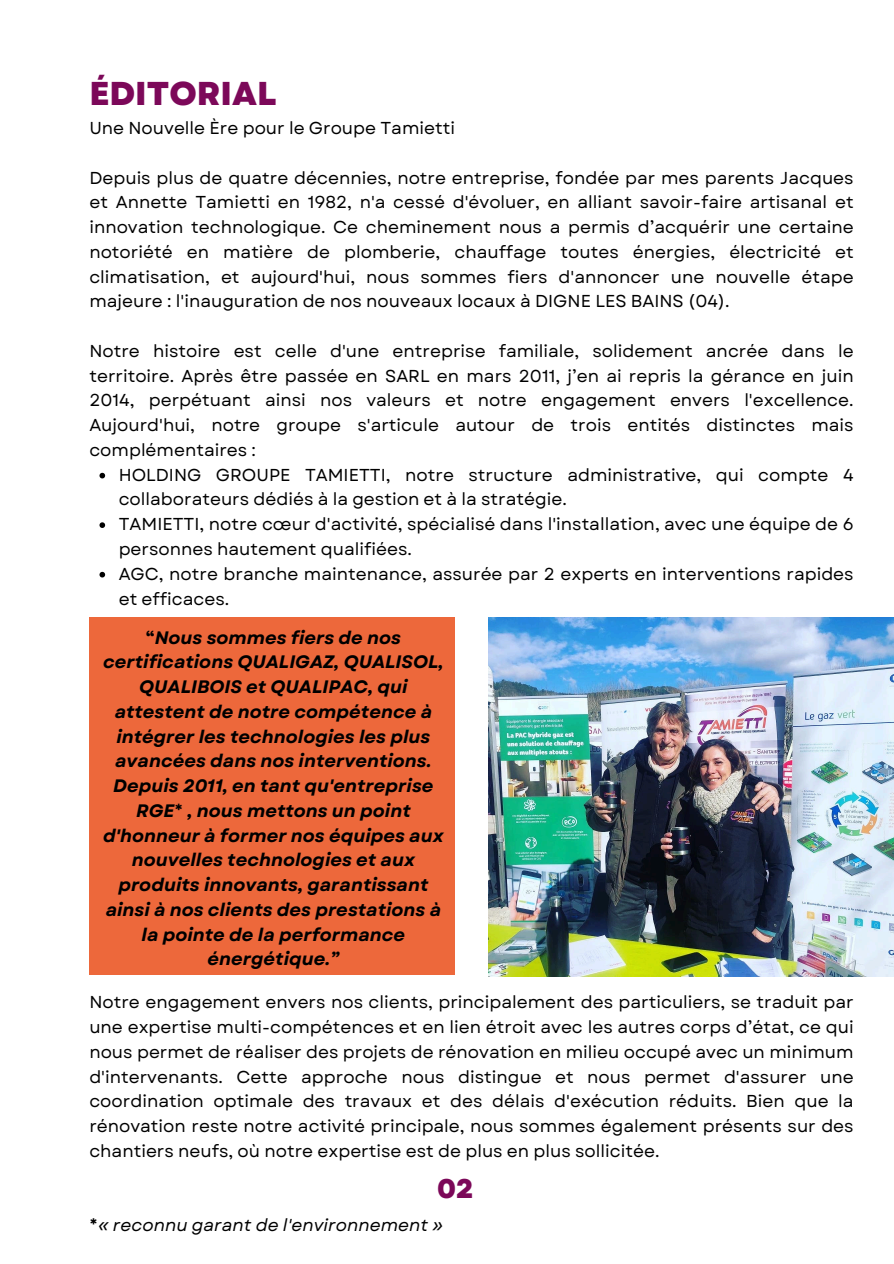
<style>
.page{position:relative;width:894px;height:1264px;background:#fff}
.page>*{position:absolute;margin:0;border:0;box-sizing:border-box;transform-origin:0 0}
.t1{font:800 33px "Garet";color:#7c0859}
.t2{font:800 27px "Garet";color:#7c0859}
.t3{font:italic 700 18px/24.8px "Garet";color:#000;text-align:center}
.t4{font:17.25px/24.8px "Garet";color:#000;text-align:justify}
.t5{font:italic 17.25px "Garet";color:#000}
.s1{font-style:normal}
.s2{font-weight:400;font-style:normal}
</style>
<div class="page">
<img style="left:488px;top:617px;width:405px;height:359px">
<div style="left:89px;top:617px;width:366px;height:357px;background:#ed683b"></div>
<svg style="left:99px;top:473px;width:6px;height:5px"></svg>
<svg style="left:99px;top:522px;width:6px;height:6px"></svg>
<svg style="left:99px;top:572px;width:6px;height:5px"></svg>
<p class="t1" style="left:89px;top:70px;width:188px">ÉDITORIAL</p>
<p class="t4" style="left:89px;top:116px;width:367px">Une Nouvelle Ère pour le Groupe Tamietti</p>
<p class="t4" style="left:89px;top:165px;width:765px">Depuis plus de quatre décennies, notre entreprise, fondée par mes parents Jacques et Annette Tamietti en 1982, n'a cessé d'évoluer, en alliant savoir-faire artisanal et innovation technologique. Ce cheminement nous a permis d’acquérir une certaine notoriété en matière de plomberie, chauffage toutes énergies, électricité et climatisation, et aujourd'hui, nous sommes fiers d'annoncer une nouvelle étape majeure : l'inauguration de nos nouveaux locaux à DIGNE LES BAINS (04).</p>
<p class="t4" style="left:89px;top:338px;width:765px">Notre histoire est celle d'une entreprise familiale, solidement ancrée dans le territoire. Après être passée en SARL en mars 2011, j’en ai repris la gérance en juin 2014, perpétuant ainsi nos valeurs et notre engagement envers l'excellence.<br>Aujourd'hui, notre groupe s'articule autour de trois entités distinctes mais complémentaires :</p>
<p class="t4" style="left:119px;top:462px;width:736px">HOLDING GROUPE TAMIETTI, notre structure administrative, qui compte 4 collaborateurs dédiés à la gestion et à la stratégie.</p>
<p class="t4" style="left:119px;top:512px;width:736px">TAMIETTI, notre cœur d'activité, spécialisé dans l'installation, avec une équipe de 6 personnes hautement qualifiées.</p>
<p class="t4" style="left:119px;top:561px;width:736px">AGC, notre branche maintenance, assurée par 2 experts en interventions rapides et efficaces.</p>
<p class="t3" style="left:103px;top:625px;width:342px"><span class="s1">“</span>Nous sommes fiers de nos certifications QUALIGAZ, QUALISOL,<br>QUALIBOIS et QUALIPAC, qui attestent de notre compétence à intégrer les technologies les plus avancées dans nos interventions.<br>Depuis 2011, en tant qu'entreprise<br>RGE<span class="s2">*</span> , nous mettons un point d'honneur à former nos équipes aux nouvelles technologies et aux produits innovants, garantissant ainsi à nos clients des prestations à la pointe de la performance énergétique.”</p>
<p class="t4" style="left:89px;top:989px;width:765px">Notre engagement envers nos clients, principalement des particuliers, se traduit par une expertise multi-compétences et en lien étroit avec les autres corps d’état, ce qui nous permet de réaliser des projets de rénovation en milieu occupé avec un minimum d'intervenants. Cette approche nous distingue et nous permet d'assurer une coordination optimale des travaux et des délais d'exécution réduits. Bien que la rénovation reste notre activité principale, nous sommes également présents sur des chantiers neufs, où notre expertise est de plus en plus sollicitée.</p>
<p class="t2" style="left:437px;top:1169px;width:38px">02</p>
<p class="t5" style="left:89px;top:1212px;width:355px"><span class="s1">*</span>« reconnu garant de l'environnement »</p>
</div>
